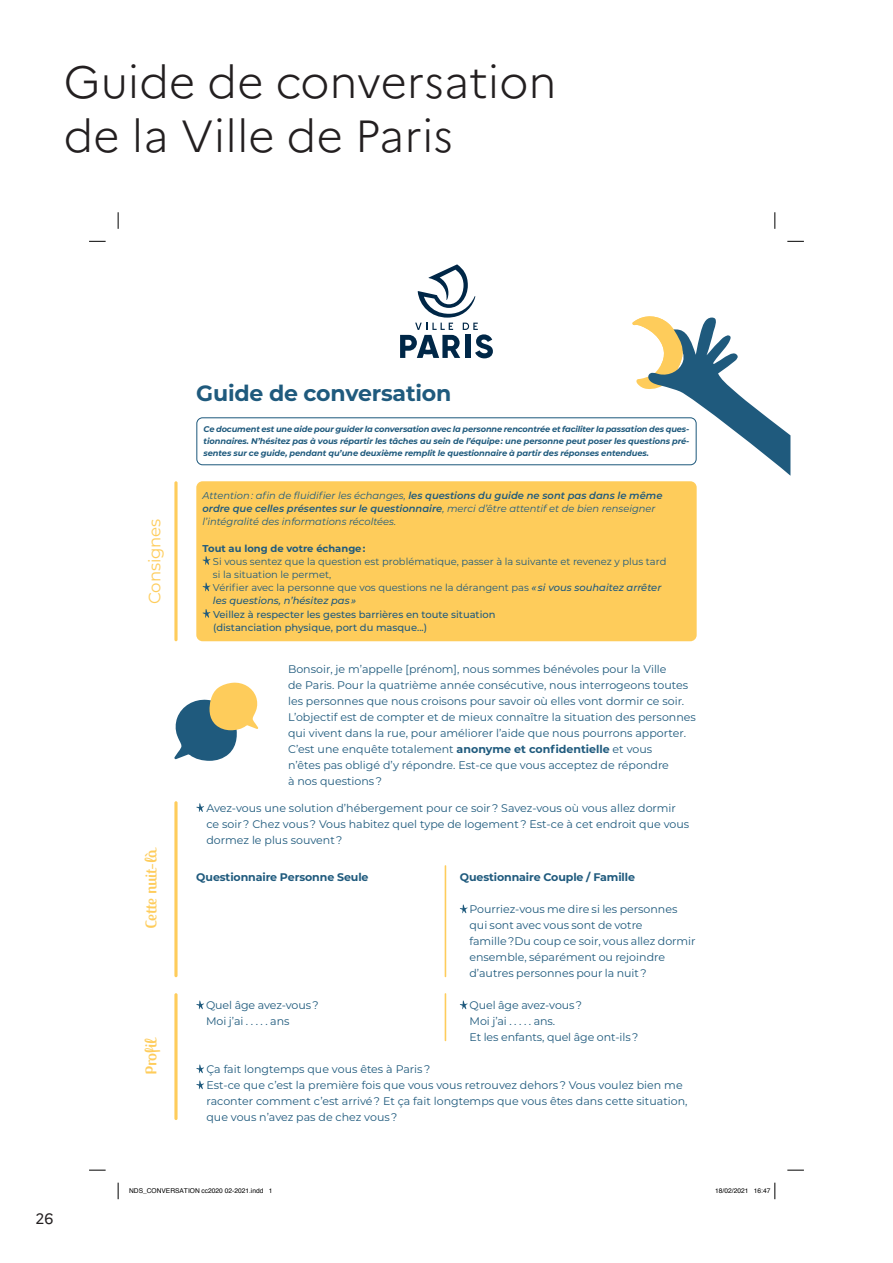
<style>
.page{position:relative;width:893px;height:1263px;background:#fff}
.page>*{position:absolute;margin:0;border:0;box-sizing:border-box;transform-origin:0 0}
.t1{font:300 45px/54px "Marianne";color:#231f20}
.t2{font:700 22.05px "Montserrat";letter-spacing:-.01em;color:#1f5a7d}
.t3{font:16.5px "Jackie Pro";letter-spacing:-.02em;color:#fecc5b}
.t4{font:16.5px "Montserrat";letter-spacing:-.01em;color:#fecc5b}
.t5{font:15px "Marianne";color:#231f20}
.t6{font:11.1px/16px "Montserrat";color:#1f5a7d}
.t7{font:700 11.1px "Montserrat";letter-spacing:-.01em;color:#1f5a7d}
.t8{font:9.9px/13.2px "Montserrat";color:#1f5a7d}
.t9{font:italic 9.9px/13.2px "Montserrat";color:#1f5a7d}
.t10{font:italic 700 8.25px/12.1px "Montserrat";letter-spacing:-.01em;color:#1f5a7d;text-align:justify}
.t11{font:6.6px "Helvetica";color:#000}
.s1{font-weight:600}
.s2{font-weight:700}
.s3{font-weight:500;font-style:italic}
.s4{font-weight:500}
</style>
<div class="page">
<svg style="left:400px;top:264px;width:93px;height:94px"></svg>
<div style="left:196px;top:481px;width:501px;height:160px;background:#fecc5b;border-radius:6px"></div>
<svg style="left:202px;top:556px;width:8px;height:9px"></svg>
<svg style="left:202px;top:582px;width:8px;height:9px"></svg>
<svg style="left:202px;top:609px;width:8px;height:9px"></svg>
<svg style="left:174px;top:801px;width:4px;height:176px"></svg>
<svg style="left:174px;top:481px;width:4px;height:160px"></svg>
<hr style="left:445px;top:865px;width:1px;height:112px;background:#fecc5b">
<svg style="left:196px;top:803px;width:8px;height:9px"></svg>
<svg style="left:459px;top:904px;width:9px;height:9px"></svg>
<svg style="left:632px;top:316px;width:158px;height:160px"></svg>
<svg style="left:174px;top:682px;width:85px;height:79px"></svg>
<div style="left:196px;top:417px;width:501px;height:48px;border:1px solid #1f5a7d;border-radius:6px"></div>
<svg style="left:196px;top:1064px;width:8px;height:9px"></svg>
<svg style="left:196px;top:1080px;width:8px;height:9px"></svg>
<svg style="left:174px;top:993px;width:4px;height:127px"></svg>
<svg style="left:196px;top:1000px;width:8px;height:9px"></svg>
<svg style="left:459px;top:1000px;width:9px;height:9px"></svg>
<hr style="left:445px;top:993px;width:1px;height:48px;background:#fecc5b">
<svg style="left:89px;top:241px;width:17px;height:1px"></svg>
<svg style="left:787px;top:241px;width:17px;height:1px"></svg>
<svg style="left:89px;top:1169px;width:17px;height:2px"></svg>
<svg style="left:787px;top:1169px;width:17px;height:2px"></svg>
<svg style="left:117px;top:212px;width:2px;height:17px"></svg>
<svg style="left:117px;top:1183px;width:2px;height:16px"></svg>
<svg style="left:774px;top:212px;width:2px;height:17px"></svg>
<svg style="left:774px;top:1183px;width:2px;height:16px"></svg>
<p class="t1" style="left:64px;top:54px;width:494px">Guide de conversation de la Ville de Paris</p>
<h3 class="t5" style="left:36px;top:1209px;width:19px">26</h3>
<p class="t2" style="left:196px;top:378px;width:257px">Guide de conversation</p>
<p class="t4" style="left:143px;top:604px;width:87px;rotate:-90deg">Consignes</p>
<p class="t3" style="left:141px;top:929px;width:84px;rotate:-90deg">Cette nuit-là</p>
<p class="t3" style="left:141px;top:1075px;width:39px;rotate:-90deg">Profil</p>
<p class="t10" style="left:204px;top:423px;width:487px">Ce document est une aide pour guider la conversation avec la personne rencontrée et faciliter la passation des ques&shy;tionnaires. N’hésitez pas à vous répartir les tâches au sein de l’équipe : une personne peut poser les questions pré&shy;sentes sur ce guide, pendant qu’une deuxième remplit le questionnaire à partir des réponses entendues.</p>
<p class="t9" style="left:203px;top:488px;width:461px">Attention : afin de fluidifier les échanges, <span class="s1">les questions du guide ne sont pas dans le même ordre que celles présentes sur le questionnaire</span>, merci d’être attentif et de bien renseigner l’intégralité des informations récoltées.</p>
<p class="t8" style="left:213px;top:541px;width:455px;text-indent:-10px"><span class="s2">Tout au long de votre échange :<br></span>Si vous sentez que la question est problématique, passer à la suivante et revenez y plus tard si la situation le permet,<br>Vérifier avec la personne que vos questions ne la dérangent pas <span class="s3">« si vous souhaitez arrêter les questions, n’hésitez pas »<br></span><span class="s4">Veillez à respecter les gestes barrières en toute situation<br>(distanciation physique, port du masque...)</span></p>
<p class="t6" style="left:288px;top:661px;width:409px">Bonsoir, je m’appelle [prénom], nous sommes bénévoles pour la Ville<br>de Paris. Pour la quatrième année consécutive, nous interrogeons toutes les personnes que nous croisons pour savoir où elles vont dormir ce soir.<br>L’objectif est de compter et de mieux connaître la situation des personnes qui vivent dans la rue, pour améliorer l’aide que nous pourrons apporter.<br>C’est une enquête totalement <span class="s2">anonyme et confidentielle</span> et vous<br>n’êtes pas obligé d’y répondre. Est-ce que vous acceptez de répondre<br>à nos questions ?</p>
<p class="t6" style="left:206px;top:799px;width:484px">Avez-vous une solution d’hébergement pour ce soir ? Savez-vous où vous allez dormir ce soir ? Chez vous ? Vous habitez quel type de logement ? Est-ce à cet endroit que vous dormez le plus souvent ?</p>
<p class="t7" style="left:196px;top:869px;width:174px">Questionnaire Personne Seule</p>
<p class="t7" style="left:460px;top:869px;width:177px">Questionnaire Couple / Famille</p>
<p class="t6" style="left:469px;top:901px;width:228px">Pourriez-vous me dire si les personnes qui sont avec vous sont de votre<br>famille ?Du coup ce soir, vous allez dormir ensemble, séparément ou rejoindre d’autres personnes pour la nuit ?</p>
<p class="t6" style="left:206px;top:997px;width:114px">Quel âge avez-vous ?<br>Moi j’ai . . . . . ans</p>
<p class="t6" style="left:470px;top:997px;width:170px">Quel âge avez-vous ?<br>Moi j’ai . . . . . ans.<br>Et les enfants, quel âge ont-ils ?</p>
<p class="t6" style="left:206px;top:1061px;width:483px">Ça fait longtemps que vous êtes à Paris ?<br>Est-ce que c’est la première fois que vous vous retrouvez dehors ? Vous voulez bien me raconter comment c’est arrivé ? Et ça fait longtemps que vous êtes dans cette situation, que vous n’avez pas de chez vous ?</p>
<p class="t11" style="left:129px;top:1185px;width:145px">NDS_CONVERSATION cc2020 02-2021.indd 1</p>
<p class="t11" style="left:715px;top:1185px;width:57px">18/02/2021 16:47</p>
</div>
